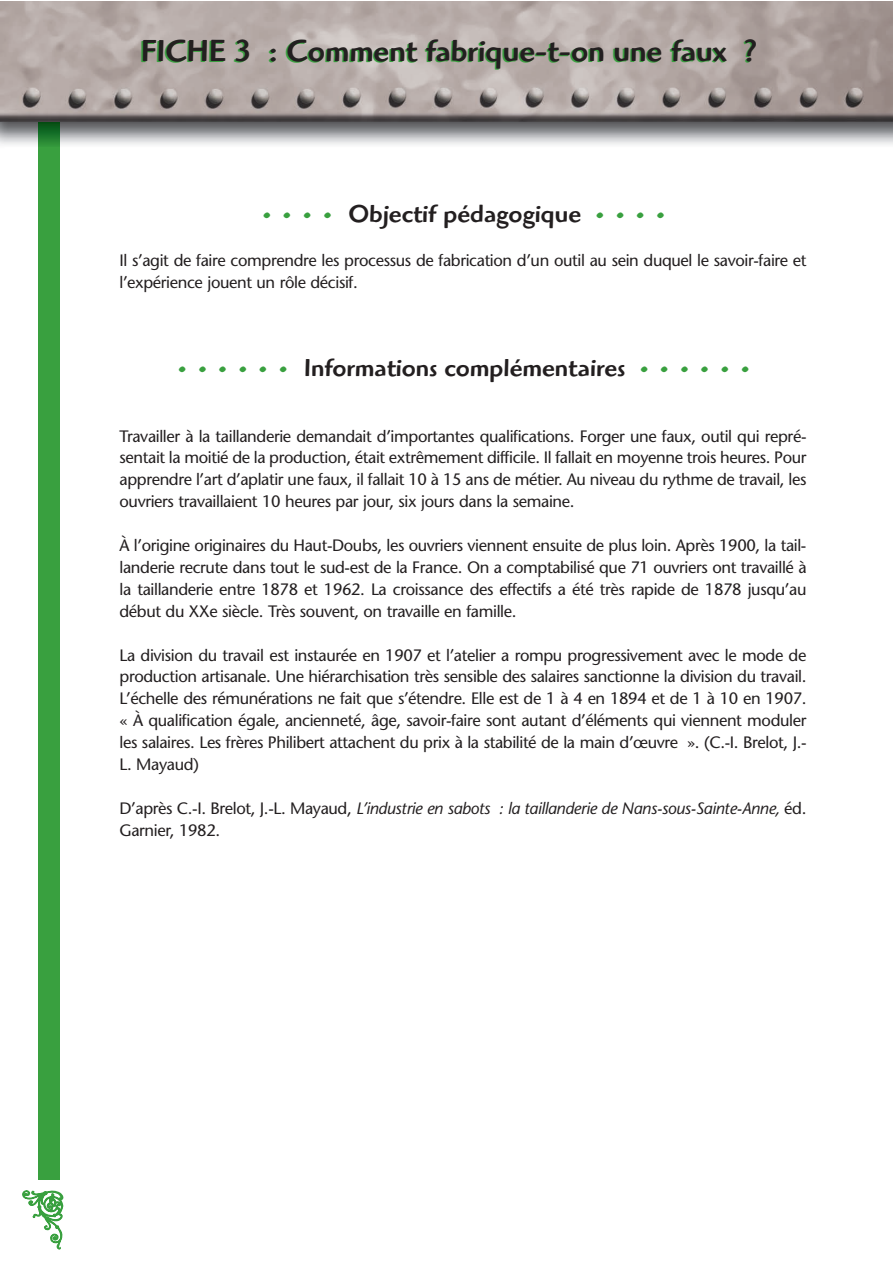
<style>
.page{position:relative;width:893px;height:1263px;background:#fff}
.page>*{position:absolute;margin:0;border:0;box-sizing:border-box;transform-origin:0 0}
.t1{font:500 31.5px "Highlander";color:#231f20}
.t2{font:500 25.5px "Highlander";color:#231f20}
.t3{font:16.5px/21.9px "Stone Sans";letter-spacing:-.025em;color:#231f20;text-align:justify}
.t4{font:italic 16.5px/21.9px "Stone Sans";letter-spacing:-.025em;color:#231f20}
.s1{font-size:36px;color:#39a03f}
.s2{font-style:normal}
</style>
<div class="page">
<img style="left:0;top:1px;width:892px;height:150px">
<div style="left:39px;top:122px;width:21px;height:1057px;background:#39a03f"></div>
<svg style="left:39px;top:122px;width:21px;height:23px"></svg>
<svg style="left:22px;top:1190px;width:42px;height:60px"></svg>
<h1 class="t1" style="left:141px;top:39px;width:618px">FICHE 3 : Comment fabrique-t-on une faux ?</h1>
<h2 class="t2" style="left:262px;top:205px;width:405px"><span class="s1">• • • •</span> Objectif pédagogique <span class="s1">• • • •</span></h2>
<p class="t3" style="left:120px;top:251px;width:689px">Il s’agit de faire comprendre les processus de fabrication d’un outil au sein duquel le savoir-faire et l’expérience jouent un rôle décisif.</p>
<h2 class="t2" style="left:177px;top:358px;width:575px"><span class="s1">• • • • • •</span> Informations complémentaires <span class="s1">• • • • • •</span></h2>
<p class="t3" style="left:120px;top:426px;width:689px">Travailler à la taillanderie demandait d’importantes qualifications. Forger une faux, outil qui repré&shy;sentait la moitié de la production, était extrêmement difficile. Il fallait en moyenne trois heures. Pour apprendre l’art d’aplatir une faux, il fallait 10 à 15 ans de métier. Au niveau du rythme de travail, les ouvriers travaillaient 10 heures par jour, six jours dans la semaine.</p>
<p class="t3" style="left:120px;top:536px;width:689px">À l’origine originaires du Haut-Doubs, les ouvriers viennent ensuite de plus loin. Après 1900, la tail&shy;landerie recrute dans tout le sud-est de la France. On a comptabilisé que 71 ouvriers ont travaillé à la taillanderie entre 1878 et 1962. La croissance des effectifs a été très rapide de 1878 jusqu’au début du XXe siècle. Très souvent, on travaille en famille.</p>
<p class="t3" style="left:120px;top:645px;width:689px">La division du travail est instaurée en 1907 et l’atelier a rompu progressivement avec le mode de production artisanale. Une hiérarchisation très sensible des salaires sanctionne la division du travail.<br>L’échelle des rémunérations ne fait que s’étendre. Elle est de 1 à 4 en 1894 et de 1 à 10 en 1907. « À qualification égale, ancienneté, âge, savoir-faire sont autant d’éléments qui viennent moduler les salaires. Les frères Philibert attachent du prix à la stabilité de la main d’œuvre ». (C.-I. Brelot, J.- L. Mayaud)</p>
<p class="t4" style="left:120px;top:799px;width:688px"><span class="s2">D’après C.-I. Brelot, J.-L. Mayaud,</span> L’industrie en sabots : la taillanderie de Nans-sous-Sainte-Anne, <span class="s2">éd.<br>Garnier, 1982.</span></p>
</div>
